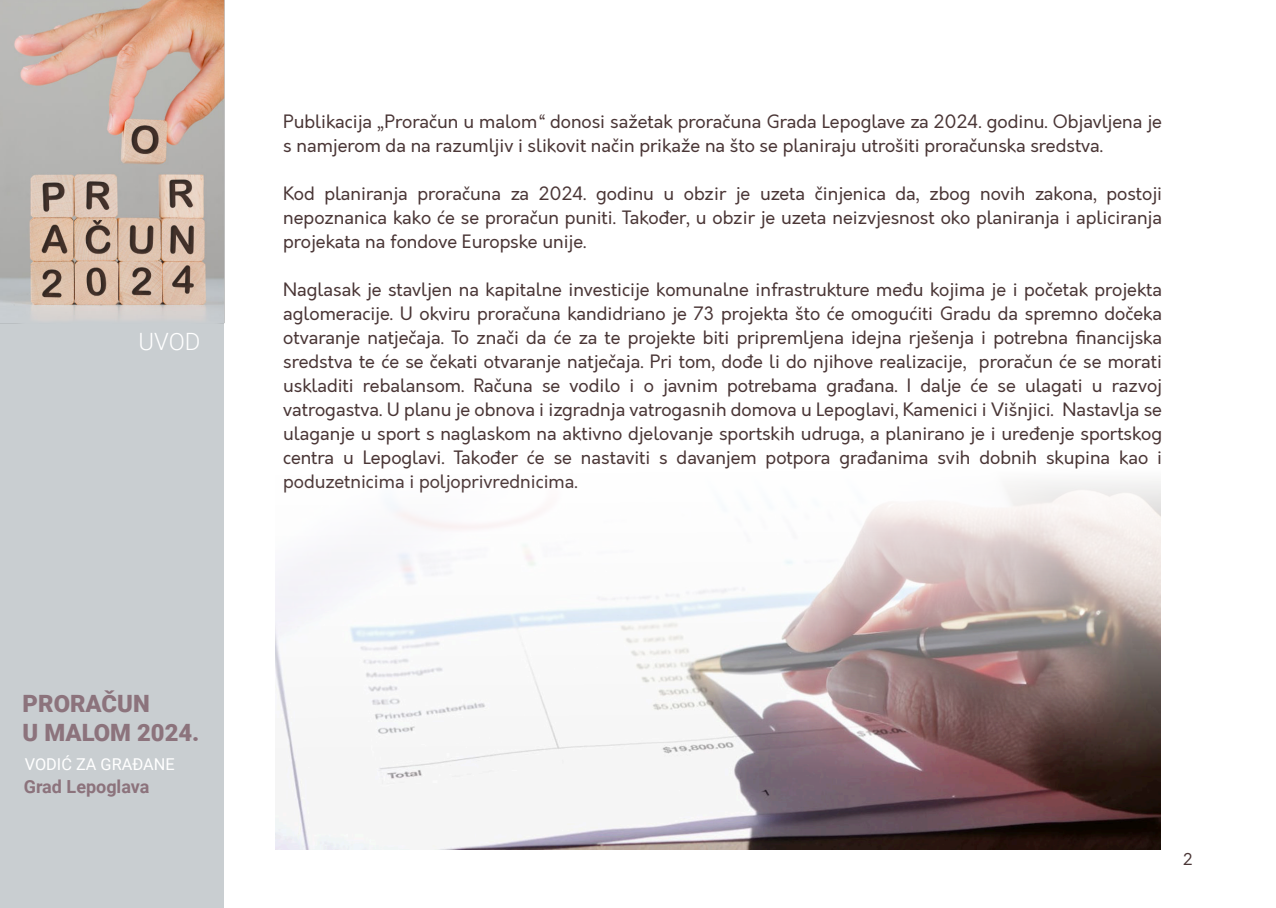
<style>
.page{position:relative;width:1276px;height:908px;background:#fff}
.page>*{position:absolute;margin:0;border:0;box-sizing:border-box;transform-origin:0 0}
.t1{font:900 23.8px/29.4px "Roboto";color:#8c737c}
.t2{font:300 23.8px "Roboto";color:#fff}
.t3{font:18px/24px "Cello Sans";color:#4a3636;text-align:justify}
.t4{font:700 18px "Roboto";color:#8c737c}
.t5{font:16.4px "Roboto";color:#fff}
.t6{font:16px "Cello Sans";color:#4a3636}
</style>
<div class="page">
<div style="left:0;top:0;width:224px;height:907px;background:#c9ced1"></div>
<img style="left:0;top:0;width:225px;height:323px">
<img style="left:275px;top:481px;width:885px;height:368px">
<h1 class="t2" style="left:138px;top:332px;width:63px">UVOD</h1>
<h1 class="t1" style="left:23px;top:691px;width:178px">PRORAČUN<br>U MALOM 2024.</h1>
<p class="t5" style="left:25px;top:757px;width:151px">VODIĆ ZA GRAĐANE</p>
<p class="t4" style="left:24px;top:779px;width:127px">Grad Lepoglava</p>
<p class="t3" style="left:283px;top:111px;width:880px">Publikacija „Proračun u malom“ donosi sažetak proračuna Grada Lepoglave za 2024. godinu. Objavljena je s namjerom da na razumljiv i slikovit način prikaže na što se planiraju utrošiti proračunska sredstva.</p>
<p class="t3" style="left:283px;top:183px;width:880px">Kod planiranja proračuna za 2024. godinu u obzir je uzeta činjenica da, zbog novih zakona, postoji nepoznanica kako će se proračun puniti. Također, u obzir je uzeta neizvjesnost oko planiranja i apliciranja projekata na fondove Europske unije.</p>
<p class="t3" style="left:283px;top:279px;width:880px">Naglasak je stavljen na kapitalne investicije komunalne infrastrukture među kojima je i početak projekta aglomeracije. U okviru proračuna kandidriano je 73 projekta što će omogućiti Gradu da spremno dočeka otvaranje natječaja. To znači da će za te projekte biti pripremljena idejna rješenja i potrebna financijska sredstva te će se čekati otvaranje natječaja. Pri tom, dođe li do njihove realizacije, proračun će se morati uskladiti rebalansom. Računa se vodilo i o javnim potrebama građana. I dalje će se ulagati u razvoj vatrogastva. U planu je obnova i izgradnja vatrogasnih domova u Lepoglavi, Kamenici i Višnjici. Nastavlja se ulaganje u sport s naglaskom na aktivno djelovanje sportskih udruga, a planirano je i uređenje sportskog centra u Lepoglavi. Također će se nastaviti s davanjem potpora građanima svih dobnih skupina kao i poduzetnicima i poljoprivrednicima.</p>
<p class="t6" style="left:1183px;top:852px;width:11px">2</p>
</div>
